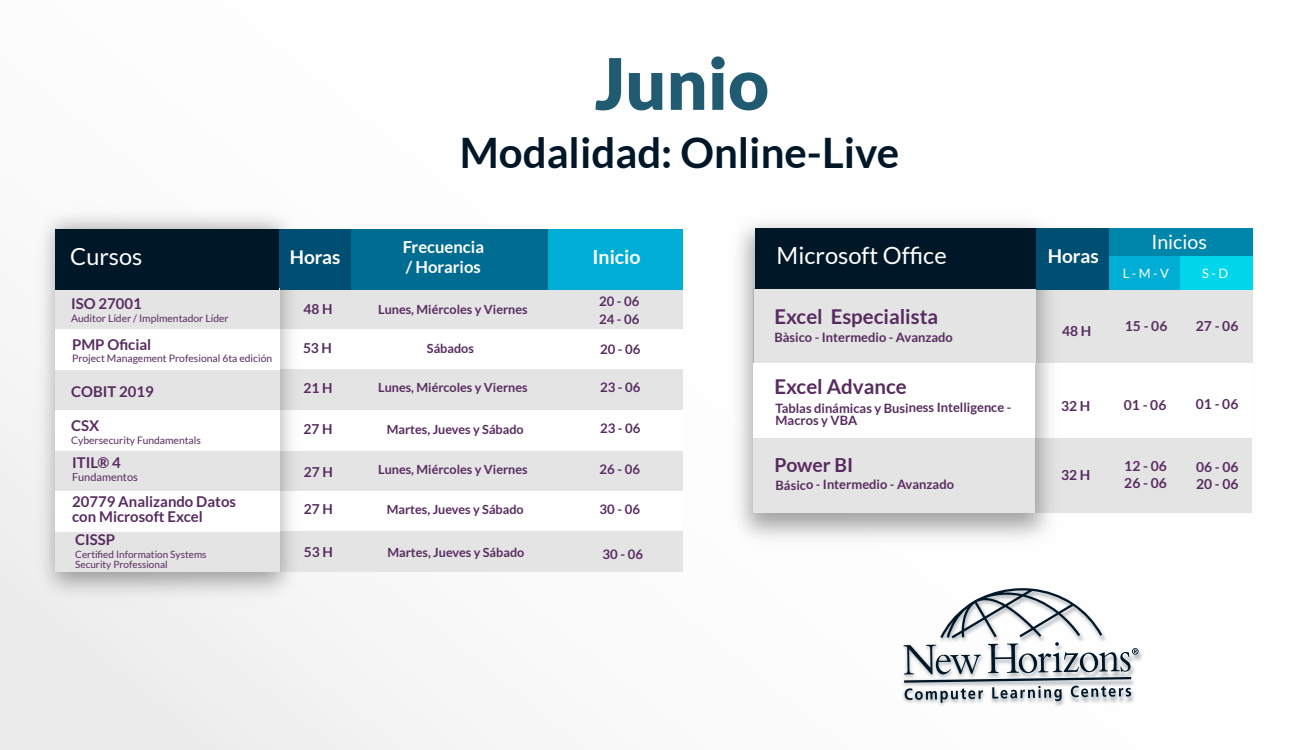
<style>
.page{position:relative;width:1300px;height:750px;background:#fff}
.page>*{position:absolute;margin:0;border:0;box-sizing:border-box;transform-origin:0 0}
.t1{font:900 71px "Lato";color:#205b72}
.t2{font:700 42px "Lato";color:#001728}
.t3{font:23.7px "Lato";color:#fff}
.t4{font:23.5px "Lato";color:#fff}
.t5{font:700 20.4px "Lato";color:#582b60}
.t6{font:19.6px "Lato";color:#fff}
.t7{font:700 19.5px "Lato";color:#fff}
.t8{font:700 19.4px "Lato";color:#582b60}
.t9{font:700 19px "Lato";color:#fff}
.t10{font:700 18.9px "Lato";color:#fff}
.t11{font:700 16.6px/19.5px "Lato";color:#fff}
.t12{font:700 14.9px/15px "Lato";color:#582b60}
.t13{font:700 13.8px/17px "Lato";color:#582b60}
.t14{font:700 13.2px/18px "Lato";color:#582b60}
.t15{font:700 12.9px/12.9px "Lato";color:#582b60}
.t16{font:12.9px "Lato";color:#fff}
.t17{font:700 12.6px "Lato";color:#582b60}
.t18{font:11px "Lato";color:#582b60}
.t19{font:10.3px "Lato";color:#582b60}
.t20{font:10px/10px "Lato";color:#582b60}
</style>
<div class="page">
<div style="left:0;top:0;width:1300px;height:749px;background:linear-gradient(to right,#f6f6f6,#fff)"></div>
<div style="left:56px;top:531px;width:627px;height:40px;background:#e4e4e4"></div>
<div style="left:56px;top:490px;width:627px;height:41px;background:#fff"></div>
<div style="left:56px;top:288px;width:627px;height:41px;background:#e4e4e4"></div>
<div style="left:56px;top:329px;width:627px;height:40px;background:#fff"></div>
<div style="left:56px;top:369px;width:627px;height:41px;background:#e4e4e4"></div>
<div style="left:56px;top:450px;width:627px;height:41px;background:#e4e4e4"></div>
<div style="left:56px;top:410px;width:627px;height:41px;background:#fff"></div>
<img style="left:21px;top:192px;width:295px;height:424px">
<img style="left:869px;top:554px;width:308px;height:186px">
<svg style="left:904px;top:588px;width:235px;height:114px"></svg>
<div style="left:277px;top:229px;width:74px;height:61px;background:#004e71"></div>
<div style="left:351px;top:229px;width:198px;height:61px;background:#006c91"></div>
<div style="left:549px;top:229px;width:134px;height:61px;background:#00aed5"></div>
<div style="left:55px;top:288px;width:224px;height:41px;background:#e4e4e4"></div>
<div style="left:55px;top:329px;width:224px;height:41px;background:#fff"></div>
<div style="left:55px;top:370px;width:224px;height:40px;background:#e4e4e4"></div>
<div style="left:55px;top:450px;width:224px;height:41px;background:#e4e4e4"></div>
<div style="left:55px;top:410px;width:224px;height:41px;background:#fff"></div>
<div style="left:55px;top:531px;width:224px;height:40px;background:#e4e4e4"></div>
<div style="left:55px;top:229px;width:224px;height:61px;background:#001728"></div>
<div style="left:754px;top:288px;width:499px;height:75px;background:#e4e4e4"></div>
<div style="left:754px;top:363px;width:498px;height:75px;background:#fff"></div>
<div style="left:754px;top:438px;width:498px;height:75px;background:#e4e4e4"></div>
<img style="left:715px;top:198px;width:360px;height:364px">
<div style="left:1109px;top:228px;width:144px;height:29px;background:#0085ab"></div>
<div style="left:1109px;top:256px;width:72px;height:33px;background:#00aed5"></div>
<div style="left:1180px;top:256px;width:73px;height:33px;background:#00d6eb"></div>
<div style="left:1035px;top:228px;width:74px;height:61px;background:#004e71"></div>
<div style="left:754px;top:289px;width:282px;height:75px;background:#e4e4e4"></div>
<div style="left:754px;top:363px;width:281px;height:75px;background:#fff"></div>
<div style="left:754px;top:438px;width:281px;height:75px;background:#e4e4e4"></div>
<div style="left:755px;top:228px;width:281px;height:60px;background:#001728"></div>
<div style="left:55px;top:490px;width:224px;height:41px;background:#fff"></div>
<h1 class="t1" style="left:595px;top:42px;width:176px">Junio</h1>
<h2 class="t2" style="left:460px;top:129px;width:441px">Modalidad: Online-Live</h2>
<h3 class="t4" style="left:70px;top:243px;width:74px">Cursos</h3>
<h3 class="t10" style="left:290px;top:246px;width:52px">Horas</h3>
<p class="t12" style="left:71px;top:296px;width:72px">ISO 27001</p>
<p class="t13" style="left:304px;top:300px;width:31px">48 H</p>
<p class="t19" style="left:71px;top:312px;width:159px">Auditor Líder / Implmentador Líder</p>
<h3 class="t11" style="left:403px;top:237px;width:83px">Frecuencia / Horarios</h3>
<p class="t17" style="left:378px;top:302px;width:151px">Lunes, Miércoles y Viernes</p>
<h3 class="t7" style="left:592px;top:246px;width:50px">Inicio</h3>
<p class="t14" style="left:599px;top:292px;width:42px">20 - 06<br>24 - 06</p>
<p class="t12" style="left:72px;top:336px;width:81px">PMP Oficial</p>
<p class="t13" style="left:303px;top:339px;width:31px">53 H</p>
<p class="t14" style="left:600px;top:340px;width:42px">20 - 06</p>
<p class="t19" style="left:72px;top:353px;width:202px">Project Management Profesional 6ta edición</p>
<p class="t17" style="left:427px;top:341px;width:49px">Sábados</p>
<p class="t13" style="left:304px;top:379px;width:31px">21 H</p>
<p class="t17" style="left:378px;top:380px;width:151px">Lunes, Miércoles y Viernes</p>
<p class="t14" style="left:600px;top:378px;width:42px">23 - 06</p>
<p class="t12" style="left:71px;top:384px;width:84px">COBIT 2019</p>
<p class="t12" style="left:71px;top:418px;width:30px">CSX</p>
<p class="t13" style="left:304px;top:420px;width:31px">27 H</p>
<p class="t14" style="left:600px;top:419px;width:42px">23 - 06</p>
<p class="t19" style="left:71px;top:434px;width:131px">Cybersecurity Fundamentals</p>
<p class="t17" style="left:387px;top:422px;width:138px">Martes, Jueves y Sábado</p>
<p class="t12" style="left:72px;top:455px;width:50px">ITIL® 4</p>
<p class="t18" style="left:72px;top:470px;width:67px">Fundamentos</p>
<p class="t12" style="left:72px;top:494px;width:165px">20779 Analizando Datos con Microsoft Excel</p>
<p class="t12" style="left:75px;top:532px;width:41px">CISSP</p>
<p class="t20" style="left:75px;top:549px;width:133px">Certified Information Systems<br>Security Professional</p>
<p class="t13" style="left:304px;top:463px;width:31px">27 H</p>
<p class="t17" style="left:378px;top:462px;width:151px">Lunes, Miércoles y Viernes</p>
<p class="t14" style="left:600px;top:460px;width:42px">26 - 06</p>
<p class="t13" style="left:304px;top:500px;width:31px">27 H</p>
<p class="t14" style="left:600px;top:500px;width:42px">30 - 06</p>
<p class="t17" style="left:387px;top:502px;width:138px">Martes, Jueves y Sábado</p>
<p class="t13" style="left:304px;top:543px;width:31px">53 H</p>
<p class="t14" style="left:603px;top:545px;width:42px">30 - 06</p>
<p class="t17" style="left:387px;top:545px;width:138px">Martes, Jueves y Sábado</p>
<h3 class="t3" style="left:777px;top:242px;width:172px">Microsoft Office</h3>
<h3 class="t9" style="left:1048px;top:245px;width:52px">Horas</h3>
<h3 class="t5" style="left:775px;top:304px;width:165px">Excel Especialista</h3>
<p class="t15" style="left:775px;top:330px;width:180px">Bàsico - Intermedio - Avanzado</p>
<h3 class="t5" style="left:775px;top:375px;width:134px">Excel Advance</h3>
<p class="t15" style="left:776px;top:401px;width:237px">Tablas dinámicas y Business Intelligence -<br>Macros y VBA</p>
<h3 class="t8" style="left:775px;top:453px;width:80px">Power BI</h3>
<p class="t15" style="left:776px;top:478px;width:180px">Básico - Intermedio - Avanzado</p>
<p class="t13" style="left:1062px;top:322px;width:31px">48 H</p>
<p class="t13" style="left:1061px;top:397px;width:31px">32 H</p>
<p class="t13" style="left:1061px;top:466px;width:31px">32 H</p>
<h3 class="t6" style="left:1151px;top:230px;width:57px">Inicios</h3>
<p class="t16" style="left:1123px;top:266px;width:48px">L - M - V</p>
<p class="t16" style="left:1202px;top:266px;width:28px">S - D</p>
<p class="t13" style="left:1125px;top:317px;width:44px">15 - 06</p>
<p class="t13" style="left:1196px;top:317px;width:44px">27 - 06</p>
<p class="t13" style="left:1124px;top:396px;width:44px">01 - 06</p>
<p class="t13" style="left:1196px;top:395px;width:44px">01 - 06</p>
<p class="t13" style="left:1124px;top:457px;width:44px">12 - 06<br>26 - 06</p>
<p class="t13" style="left:1196px;top:458px;width:44px">06 - 06<br>20 - 06</p>
</div>
